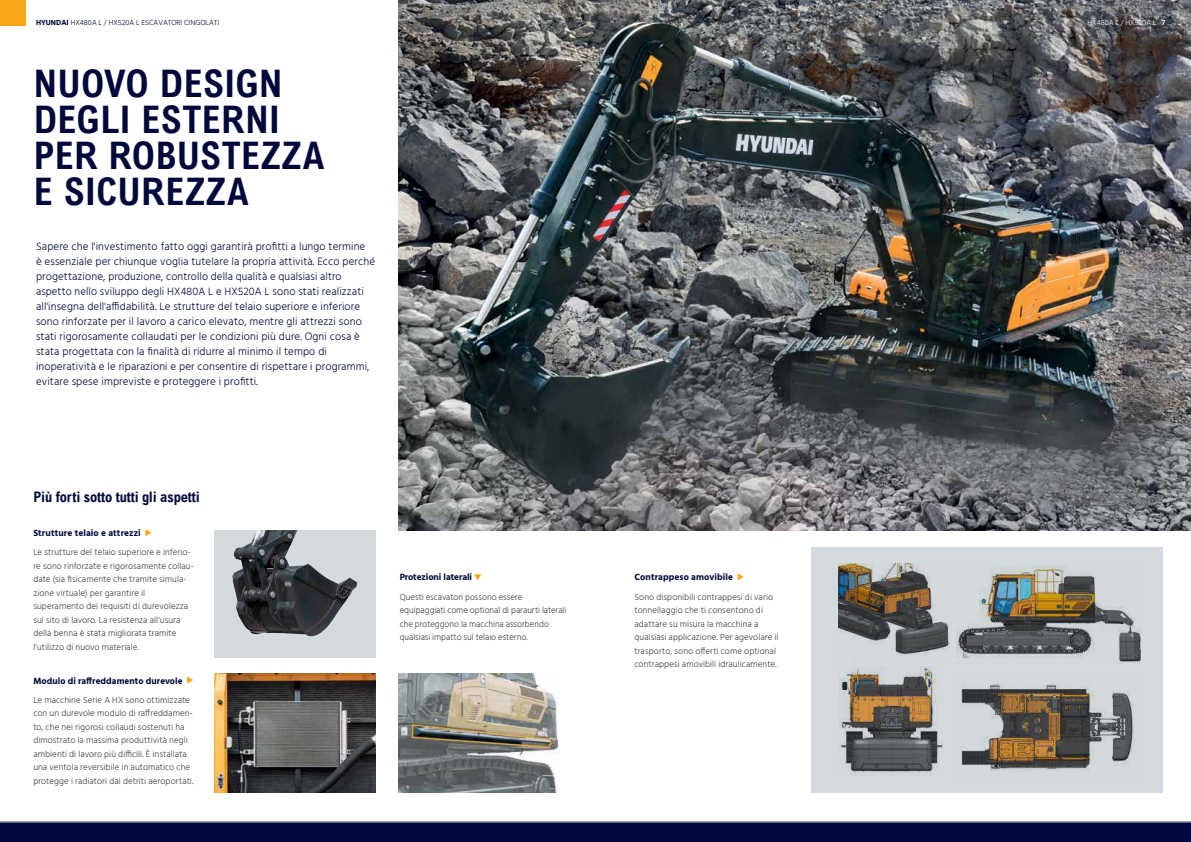
<style>
.page{position:relative;width:1191px;height:842px;background:#fff}
.page>*{position:absolute;margin:0;border:0;box-sizing:border-box;transform-origin:0 0}
.t1{font:700 condensed 38px/36px "Arial";letter-spacing:.01em;color:#00093b}
.t2{font:700 condensed 14.5px "Arial";letter-spacing:-.01em;color:#00093b}
.t3{font:300 11px/15px "Hind";letter-spacing:.01em;color:#00093b}
.t4{font:700 9.2px "Hind";letter-spacing:.01em;color:#00093b}
.t5{font:700 9.2px "Hind";letter-spacing:-.01em;color:#00093b}
.t6{font:300 9px/13.5px "Hind";letter-spacing:.005em;color:#414042}
.t7{font:300 7.5px "Hind";color:#00093b}
.t8{font:300 7.5px "Hind";color:#fff}
.s1{font-weight:700}
.s2{font-weight:600}
</style>
<div class="page">
<img style="left:398px;top:0;width:793px;height:530px">
<div style="left:811px;top:547px;width:351px;height:246px;background:#d4dade"></div>
<svg style="left:737px;top:573px;width:6px;height:7px"></svg>
<img style="left:839px;top:666px;width:104px;height:110px">
<img style="left:839px;top:564px;width:111px;height:92px">
<div style="left:842px;top:647px;width:11px;height:14px;background:#d4dade"></div>
<img style="left:956px;top:566px;width:185px;height:97px">
<img style="left:961px;top:684px;width:174px;height:88px">
<div style="left:0;top:0;width:26px;height:26px;background:#faa61a"></div>
<svg style="left:0;top:821px;width:1191px;height:21px;background:#0c1444"></svg>
<img style="left:398px;top:674px;width:161px;height:119px">
<svg style="left:145px;top:529px;width:6px;height:7px"></svg>
<svg style="left:187px;top:676px;width:6px;height:7px"></svg>
<svg style="left:474px;top:574px;width:7px;height:6px"></svg>
<img style="left:214px;top:674px;width:162px;height:119px">
<div style="left:214px;top:530px;width:162px;height:127px;background:#d4dade"></div>
<img style="left:232px;top:530px;width:125px;height:106px">
<p class="t7" style="left:36px;top:17px;width:185px"><span class="s1">HYUNDAI</span> HX480A L / HX520A L ESCAVATORI CINGOLATI</p>
<p class="t8" style="left:1087px;top:17px;width:79px">HX480A L / HX520A L <span class="s2">7</span></p>
<h1 class="t1" style="left:34px;top:66px;width:292px">NUOVO DESIGN<br>DEGLI ESTERNI<br>PER ROBUSTEZZA<br>E SICUREZZA</h1>
<p class="t3" style="left:36px;top:239px;width:340px">Sapere che l'investimento fatto oggi garantirà profitti a lungo termine<br>è essenziale per chiunque voglia tutelare la propria attività. Ecco perché progettazione, produzione, controllo della qualità e qualsiasi altro aspetto nello sviluppo degli HX480A L e HX520A L sono stati realizzati all'insegna dell'affidabilità. Le strutture del telaio superiore e inferiore sono rinforzate per il lavoro a carico elevato, mentre gli attrezzi sono stati rigorosamente collaudati per le condizioni più dure. Ogni cosa è stata progettata con la finalità di ridurre al minimo il tempo di inoperatività e le riparazioni e per consentire di rispettare i programmi, evitare spese impreviste e proteggere i profitti.</p>
<h2 class="t2" style="left:33px;top:489px;width:168px">Più forti sotto tutti gli aspetti</h2>
<p class="t4" style="left:33px;top:528px;width:109px">Strutture telaio e attrezzi</p>
<p class="t6" style="left:33px;top:546px;width:162px">Le strutture del telaio superiore e inferio&shy;re sono rinforzate e rigorosamente collau&shy;date (sia fisicamente che tramite simula&shy;zione virtuale) per garantire il superamento dei requisiti di durevolezza sul sito di lavoro. La resistenza all'usura della benna è stata migliorata tramite l'utilizzo di nuovo materiale.</p>
<p class="t4" style="left:33px;top:675px;width:151px">Modulo di raffreddamento durevole</p>
<p class="t6" style="left:33px;top:693px;width:162px">Le macchine Serie A HX sono ottimizzate con un durevole modulo di raffreddamen&shy;to, che nei rigorosi collaudi sostenuti ha dimostrato la massima produttività negli ambienti di lavoro più difficili. È installata una ventola reversibile in automatico che protegge i radiatori dai detriti aeroportati.</p>
<p class="t5" style="left:400px;top:572px;width:74px">Protezioni laterali</p>
<p class="t6" style="left:400px;top:590px;width:168px">Questi escavatori possono essere equipaggiati come optional di paraurti laterali che proteggono la macchina assorbendo qualsiasi impatto sul telaio esterno.</p>
<p class="t4" style="left:634px;top:572px;width:100px">Contrappeso amovibile</p>
<p class="t6" style="left:634px;top:590px;width:146px">Sono disponibili contrappesi di vario tonnellaggio che ti consentono di adattare su misura la macchina a qualsiasi applicazione. Per agevolare il trasporto, sono offerti come optional contrappesi amovibili idraulicamente.</p>
</div>
